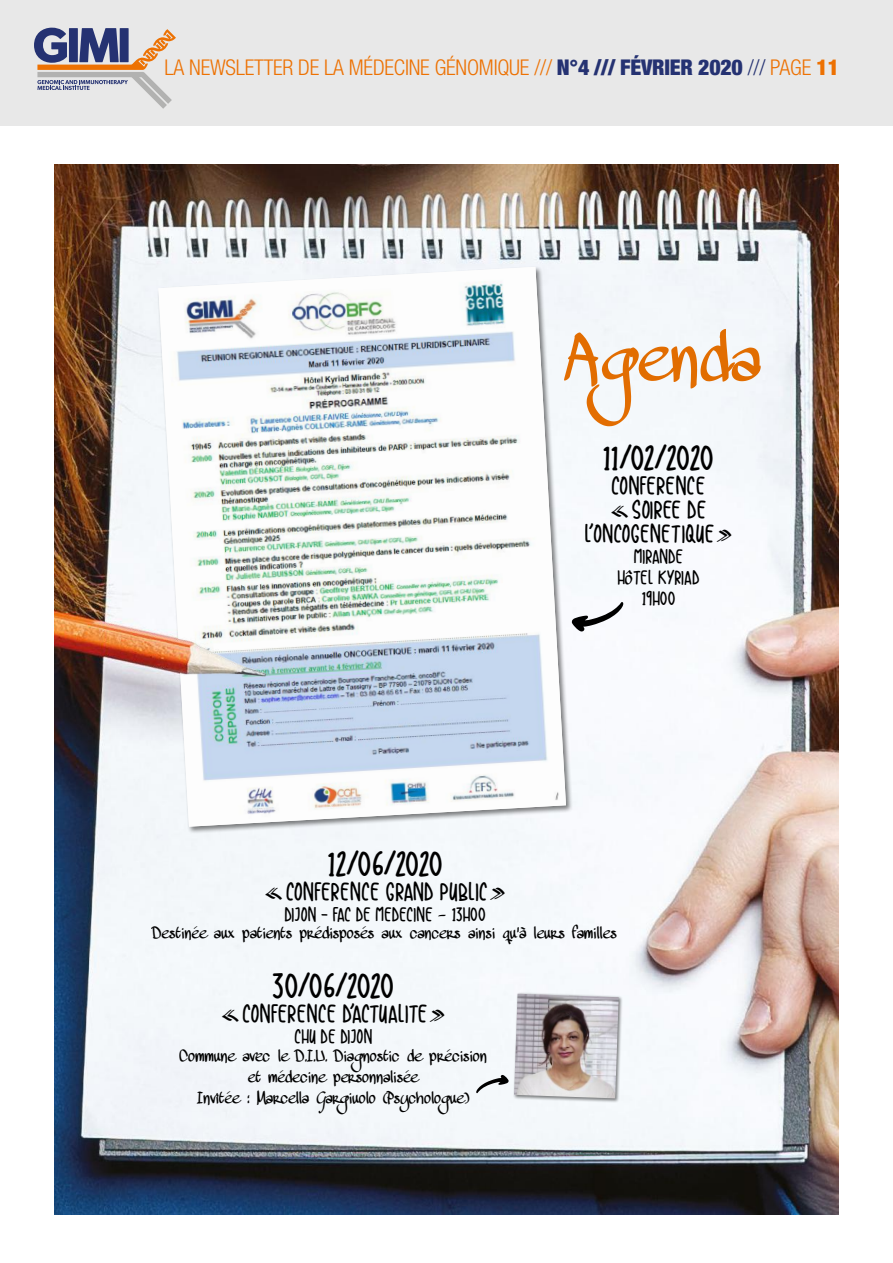
<style>
.page{position:relative;width:893px;height:1263px;background:#fff}
.page>*{position:absolute;margin:0;border:0;box-sizing:border-box;transform-origin:0 0}
.t1{font:62.4px "MAWNS Handwriting";color:#ed7102}
.t2{font:30px "Casual Friday";letter-spacing:.01em;color:#000}
.t3{font:300 condensed 21.75px "Helvetica Neue LT";letter-spacing:-.01em;color:#ed7102}
.t4{font:21px/24px "Casual Friday";letter-spacing:.05em;color:#000;text-align:center}
.t5{font:16.5px/21px "Casual Friday";letter-spacing:.05em;color:#000;text-align:center}
.t6{font:15px/21px "MAWNS Handwriting";letter-spacing:-.01em;color:#000;text-align:center}
.s1{font-weight:900;color:#253272}
.s2{color:#253272}
.s3{font-weight:900}
.s4{font-family:"MAWNS Handwriting"}
</style>
<div class="page">
<div style="left:0;top:0;width:893px;height:125px;background:#e8e8e8"></div>
<svg style="left:34px;top:28px;width:142px;height:81px"></svg>
<img style="left:54px;top:165px;width:785px;height:1049px">
<div style="left:513px;top:992px;width:110px;height:111px;background:#000;opacity:.5"></div>
<img style="left:514px;top:994px;width:105px;height:104px">
<svg style="left:476px;top:1075px;width:33px;height:18px"></svg>
<div style="left:157px;top:265px;width:417px;height:569px;background:#000;opacity:.5"></div>
<img style="left:158px;top:267px;width:408px;height:560px">
<svg style="left:572px;top:602px;width:51px;height:30px"></svg>
<img style="left:54px;top:578px;width:246px;height:147px">
<h3 class="t3" style="left:164px;top:55px;width:676px">LA NEWSLETTER DE LA MÉDECINE GÉNOMIQUE /// <span class="s1">N°4 /// FÉVRIER 2020</span> <span class="s2">///</span> PAGE <span class="s3">11</span></h3>
<h1 class="t1" style="left:564px;top:321px;width:200px">Agenda</h1>
<h2 class="t2" style="left:604px;top:442px;width:111px">11/02/2020</h2>
<h3 class="t4" style="left:585px;top:475px;width:148px">CONFERENCE <span class="s4">«</span>SOIREE DE<br>L’ONCOGENETIQUE<span class="s4">»</span></h3>
<p class="t5" style="left:618px;top:547px;width:83px">MIRANDE<br>H<span class="s4">ô</span>TEL KYRIAD<br>19H00</p>
<h2 class="t2" style="left:328px;top:848px;width:116px">12/06/2020</h2>
<h3 class="t4" style="left:265px;top:881px;width:242px"><span class="s4">«</span>CONFERENCE GRAND PUBLIC <span class="s4">»</span></h3>
<p class="t5" style="left:285px;top:905px;width:202px">DIJON - FAC DE MEDECINE <span class="s4">–</span> 13H00</p>
<p class="t6" style="left:153px;top:922px;width:465px">Destinée aux patients prédisposés aux cancers ainsi qu’à leurs familles</p>
<h2 class="t2" style="left:273px;top:970px;width:122px">30/06/2020</h2>
<h3 class="t4" style="left:222px;top:1002px;width:225px"><span class="s4">«</span>CONFERENCE D’ACTUALITE<span class="s4">»</span></h3>
<p class="t5" style="left:295px;top:1027px;width:79px">CHU DE DIJON</p>
<p class="t6" style="left:179px;top:1045px;width:309px">Commune avec le D.I.U. Diagnostic de précision et médecine personnalisée<br>Invitée : Marcella Gargiuolo (Psychologue)</p>
</div>
